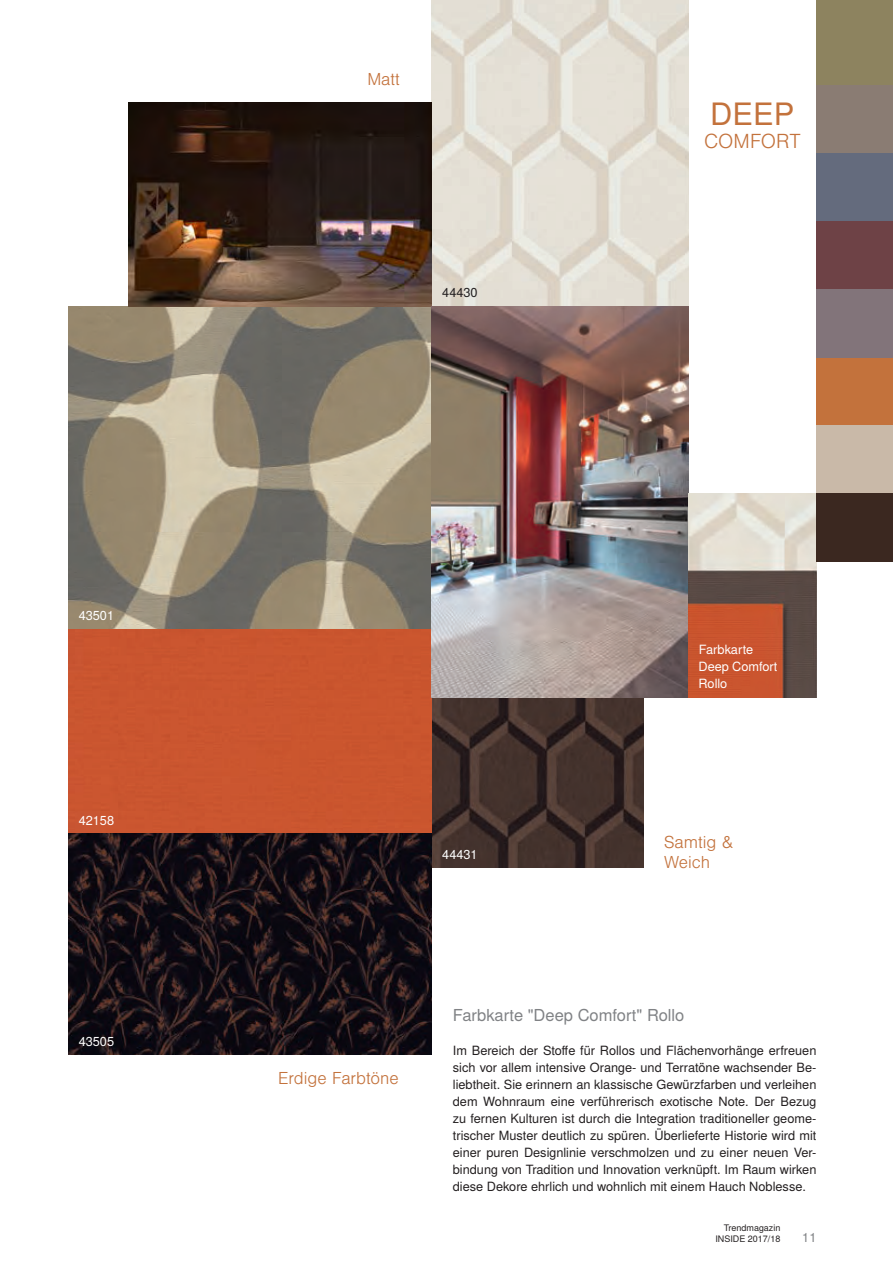
<style>
.page{position:relative;width:893px;height:1263px;background:#fff}
.page>*{position:absolute;margin:0;border:0;box-sizing:border-box;transform-origin:0 0}
.t1{font:30.9px "Nimbus San LOT";color:#c3723c}
.t2{font:300 19.35px "Nimbus San LOT";color:#c3723c}
.t3{font:300 16.5px/19.8px "Nimbus San LOT";color:#c3723c}
.t4{font:16.5px "Nimbus San LOT";color:#808285}
.t5{font:12.75px/17px "Nimbus San LOT";color:#231f20;text-align:justify}
.t6{font:12.75px/17px "Nimbus San LOT";color:#fff}
.t7{font:12.75px "Nimbus San LOT";color:#808285}
.t8{font:9px/10.5px "Nimbus San LOT";color:#231f20;text-align:right}
</style>
<div class="page">
<img style="left:432px;top:0;width:256px;height:697px">
<img style="left:68px;top:306px;width:364px;height:749px">
<img style="left:432px;top:697px;width:211px;height:170px">
<img style="left:128px;top:102px;width:304px;height:204px">
<img style="left:688px;top:493px;width:128px;height:204px">
<div style="left:816px;top:0;width:77px;height:85px;background:#8d835f"></div>
<div style="left:816px;top:85px;width:77px;height:68px;background:#8a7c73"></div>
<div style="left:816px;top:153px;width:77px;height:68px;background:#646b7d"></div>
<div style="left:816px;top:357px;width:77px;height:68px;background:#c3723c"></div>
<div style="left:816px;top:221px;width:77px;height:68px;background:#6e4246"></div>
<div style="left:816px;top:425px;width:77px;height:68px;background:#c9b9a8"></div>
<div style="left:816px;top:289px;width:77px;height:68px;background:#82747a"></div>
<div style="left:816px;top:493px;width:77px;height:68px;background:#3b2820"></div>
<p class="t6" style="left:79px;top:608px;width:37px">43501</p>
<p class="t6" style="left:79px;top:812px;width:37px">42158</p>
<p class="t6" style="left:79px;top:1033px;width:37px">43505</p>
<p class="t3" style="left:367px;top:69px;width:34px">M att</p>
<p class="t5" style="left:442px;top:284px;width:37px">44430</p>
<h1 class="t1" style="left:710px;top:95px;width:43px">Deep</h1>
<h2 class="t2" style="left:704px;top:129px;width:98px">Comfort</h2>
<p class="t6" style="left:699px;top:642px;width:80px">Farbkarte<br>Deep Comfort<br>Rollo</p>
<p class="t6" style="left:442px;top:846px;width:37px">44431</p>
<p class="t3" style="left:664px;top:832px;width:70px">Samtig &amp;<br>Weich</p>
<p class="t3" style="left:278px;top:1068px;width:122px">Erdige Farbtöne</p>
<p class="t4" style="left:453px;top:1005px;width:233px">Farbkarte "Deep Comfort" Rollo</p>
<p class="t5" style="left:453px;top:1042px;width:365px">Im Bereich der Stoffe für Rollos und Flächenvorhänge erfreuen sich vor allem intensive Orange- und Terratöne wachsender Be&shy;liebtheit. Sie erinnern an klassische Gewürzfarben und verleihen dem Wohnraum eine verführerisch exotische Note. Der Bezug zu fernen Kulturen ist durch die Integration traditioneller geome&shy;trischer Muster deutlich zu spüren. Überlieferte Historie wird mit einer puren Designlinie verschmolzen und zu einer neuen Ver&shy;bindung von Tradition und Innovation verknüpft. Im Raum wirken diese Dekore ehrlich und wohnlich mit einem Hauch Noblesse.</p>
<p class="t8" style="left:715px;top:1223px;width:67px">Trendmagazin<br>INSIDE 2017/18</p>
<p class="t7" style="left:802px;top:1229px;width:16px">11</p>
</div>
